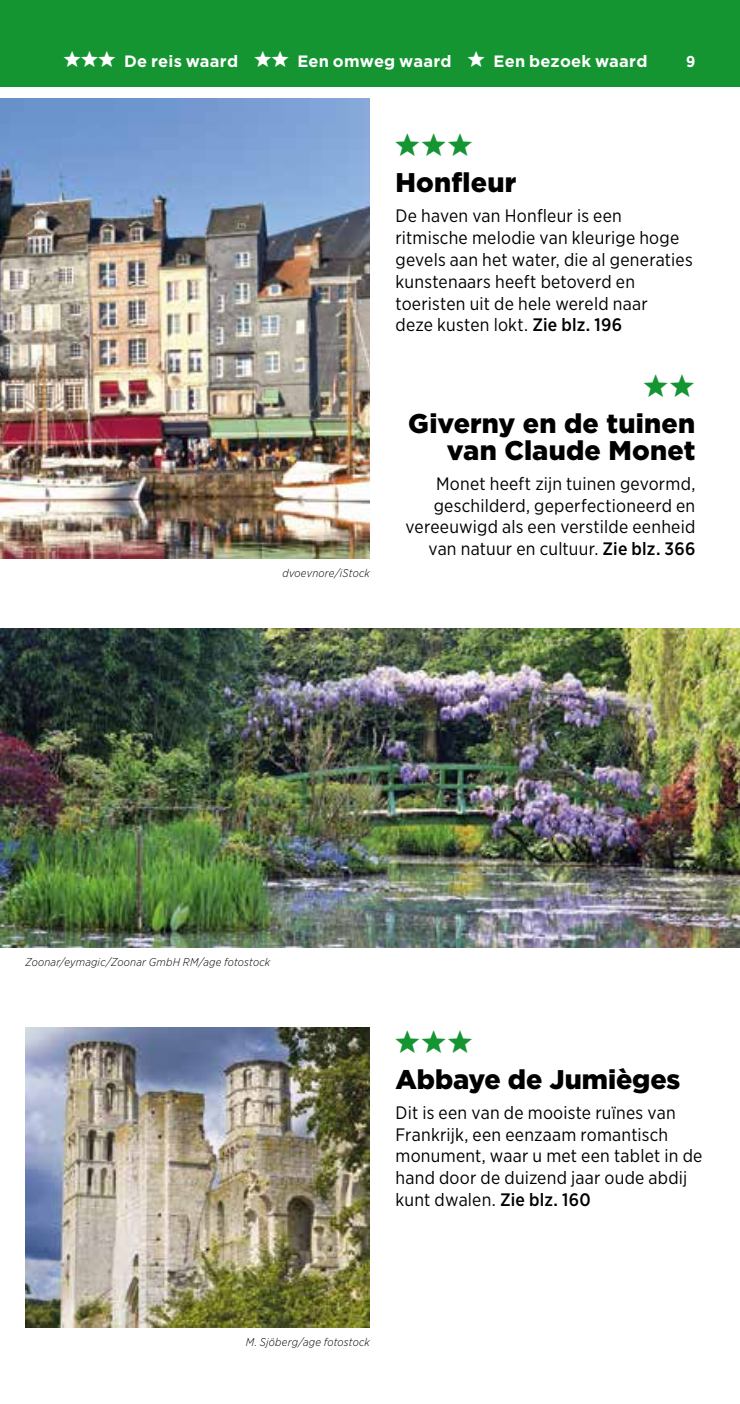
<style>
.page{position:relative;width:740px;height:1404px;background:#fff}
.page>*{position:absolute;margin:0;border:0;box-sizing:border-box;transform-origin:0 0}
.t1{font:38.25px "Michelin";letter-spacing:.03em;color:#159432}
.t2{font:900 27px/27px "Gotham";letter-spacing:.005em;color:#000;text-align:right}
.t3{font:18px/21.8px "Gotham Narrow";letter-spacing:.015em;color:#000}
.t4{font:700 16.43px "Gotham";letter-spacing:.015em;color:#fff}
.t5{font:700 15.75px "Gotham Narrow";color:#fff}
.t6{font:italic 300 11.25px "Gotham Narrow";letter-spacing:.02em;color:#000}
.s1{font-family:"Michelin";font-weight:400;font-size:27px}
.s2{font-weight:500}
</style>
<div class="page">
<div style="left:0;top:0;width:740px;height:86px;background:#159432"></div>
<img style="left:0;top:99px;width:370px;height:459px">
<img style="left:25px;top:1027px;width:345px;height:300px">
<img style="left:0;top:628px;width:740px;height:319px">
<p class="t4" style="left:64px;top:50px;width:585px"><span class="s1">aaa</span> De reis waard <span class="s1">aa</span> Een omweg waard <span class="s1">a</span> Een bezoek waard</p>
<p class="t5" style="left:686px;top:51px;width:11px">9</p>
<h1 class="t1" style="left:395px;top:120px;width:80px">aaa</h1>
<h2 class="t2" style="left:395px;top:169px;width:122px">Honfleur</h2>
<p class="t3" style="left:395px;top:204px;width:299px">De haven van Honfleur is een ritmische melodie van kleurige hoge gevels aan het water, die al generaties kunstenaars heeft betoverd en toeristen uit de hele wereld naar<br>deze kusten lokt. <span class="s2">Zie blz. 196</span></p>
<p class="t6" style="left:282px;top:566px;width:89px">dvoevnore/iStock</p>
<h1 class="t1" style="left:644px;top:360px;width:53px">aa</h1>
<h2 class="t2" style="left:408px;top:409px;width:288px">Giverny en de tuinen van Claude Monet</h2>
<p class="t3" style="left:405px;top:472px;width:291px;text-align:right">Monet heeft zijn tuinen gevormd, geschilderd, geperfectioneerd en vereeuwigd als een verstilde eenheid van natuur en cultuur. <span class="s2">Zie blz. 366</span></p>
<p class="t6" style="left:26px;top:955px;width:246px">Zoonar/eymagic/Zoonar GmbH RM/age fotostock</p>
<h1 class="t1" style="left:395px;top:1016px;width:80px">aaa</h1>
<h2 class="t2" style="left:395px;top:1065px;width:286px">Abbaye de Jumièges</h2>
<p class="t3" style="left:395px;top:1101px;width:308px">Dit is een van de mooiste ruïnes van Frankrijk, een eenzaam romantisch monument, waar u met een tablet in de hand door de duizend jaar oude abdij kunt dwalen. <span class="s2">Zie blz. 160</span></p>
<p class="t6" style="left:246px;top:1334px;width:126px">M. Sjöberg/age fotostock</p>
</div>
